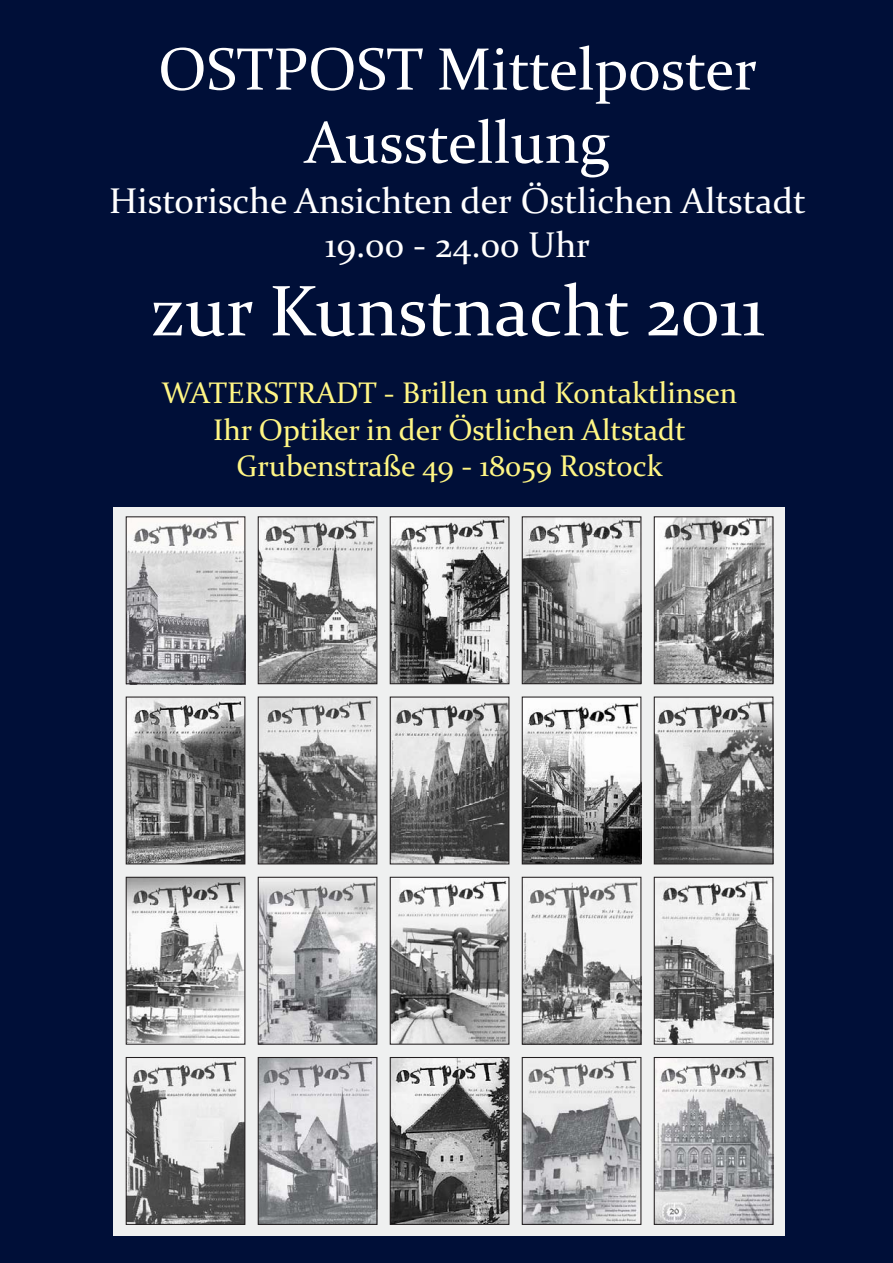
<style>
.page{position:relative;width:893px;height:1263px;background:#000f38}
.page>*{position:absolute;margin:0;border:0;box-sizing:border-box;transform-origin:0 0}
.t1{font:72px "Constantia";color:#fff}
.t2{font:60px "Constantia";color:#fff}
.t3{font:36px/44px "Constantia";color:#fff;text-align:center}
.t4{font:30px/36.6px "Constantia";color:#fff684;text-align:center}
</style>
<div class="page">
<div style="left:113px;top:507px;width:672px;height:729px;background:#eff0f0"></div>
<img style="left:128px;top:518px;width:115px;height:164px">
<div style="left:126px;top:516px;width:119px;height:168px;border:1px solid #231f20"></div>
<img style="left:260px;top:518px;width:115px;height:164px">
<div style="left:258px;top:516px;width:119px;height:168px;border:1px solid #231f20"></div>
<img style="left:392px;top:518px;width:115px;height:164px">
<div style="left:390px;top:516px;width:119px;height:168px;border:1px solid #231f20"></div>
<img style="left:524px;top:518px;width:115px;height:164px">
<div style="left:522px;top:516px;width:119px;height:168px;border:1px solid #231f20"></div>
<img style="left:656px;top:518px;width:115px;height:164px">
<div style="left:654px;top:516px;width:119px;height:168px;border:1px solid #231f20"></div>
<img style="left:128px;top:699px;width:115px;height:163px">
<div style="left:126px;top:697px;width:119px;height:167px;border:1px solid #231f20"></div>
<img style="left:260px;top:699px;width:115px;height:163px">
<div style="left:258px;top:697px;width:119px;height:167px;border:1px solid #231f20"></div>
<img style="left:392px;top:701px;width:115px;height:161px">
<div style="left:390px;top:697px;width:119px;height:167px;border:1px solid #231f20"></div>
<img style="left:524px;top:699px;width:115px;height:163px">
<div style="left:522px;top:697px;width:119px;height:167px;border:1px solid #231f20"></div>
<img style="left:656px;top:701px;width:115px;height:161px">
<div style="left:654px;top:697px;width:119px;height:167px;border:1px solid #231f20"></div>
<img style="left:128px;top:879px;width:115px;height:164px">
<div style="left:126px;top:877px;width:119px;height:168px;border:1px solid #231f20"></div>
<img style="left:260px;top:882px;width:115px;height:161px">
<div style="left:258px;top:877px;width:119px;height:168px;border:1px solid #231f20"></div>
<img style="left:392px;top:879px;width:115px;height:164px">
<div style="left:390px;top:877px;width:119px;height:168px;border:1px solid #231f20"></div>
<img style="left:524px;top:882px;width:115px;height:161px">
<div style="left:522px;top:877px;width:119px;height:168px;border:1px solid #231f20"></div>
<img style="left:656px;top:880px;width:115px;height:163px">
<div style="left:654px;top:877px;width:119px;height:168px;border:1px solid #231f20"></div>
<img style="left:128px;top:1061px;width:115px;height:162px">
<div style="left:126px;top:1057px;width:119px;height:168px;border:1px solid #231f20"></div>
<img style="left:260px;top:1059px;width:115px;height:164px">
<div style="left:258px;top:1057px;width:119px;height:168px;border:1px solid #231f20"></div>
<img style="left:392px;top:1059px;width:115px;height:164px">
<div style="left:390px;top:1057px;width:119px;height:168px;border:1px solid #231f20"></div>
<img style="left:524px;top:1060px;width:115px;height:163px">
<div style="left:522px;top:1057px;width:119px;height:168px;border:1px solid #231f20"></div>
<img style="left:656px;top:1059px;width:115px;height:164px">
<div style="left:654px;top:1057px;width:119px;height:168px;border:1px solid #231f20"></div>
<h2 class="t2" style="left:158px;top:45px;width:600px">OSTPOST Mittelposter</h2>
<h2 class="t2" style="left:305px;top:119px;width:306px">Ausstellung</h2>
<p class="t3" style="left:109px;top:182px;width:698px">Historische Ansichten der Östlichen Altstadt<br>19.00 - 24.00 Uhr</p>
<h1 class="t1" style="left:150px;top:282px;width:616px">zur Kunstnacht 2011</h1>
<p class="t4" style="left:162px;top:377px;width:577px">WATERSTRADT - Brillen und Kontaktlinsen<br>Ihr Optiker in der Östlichen Altstadt<br>Grubenstraße 49 - 18059 Rostock</p>
</div>
